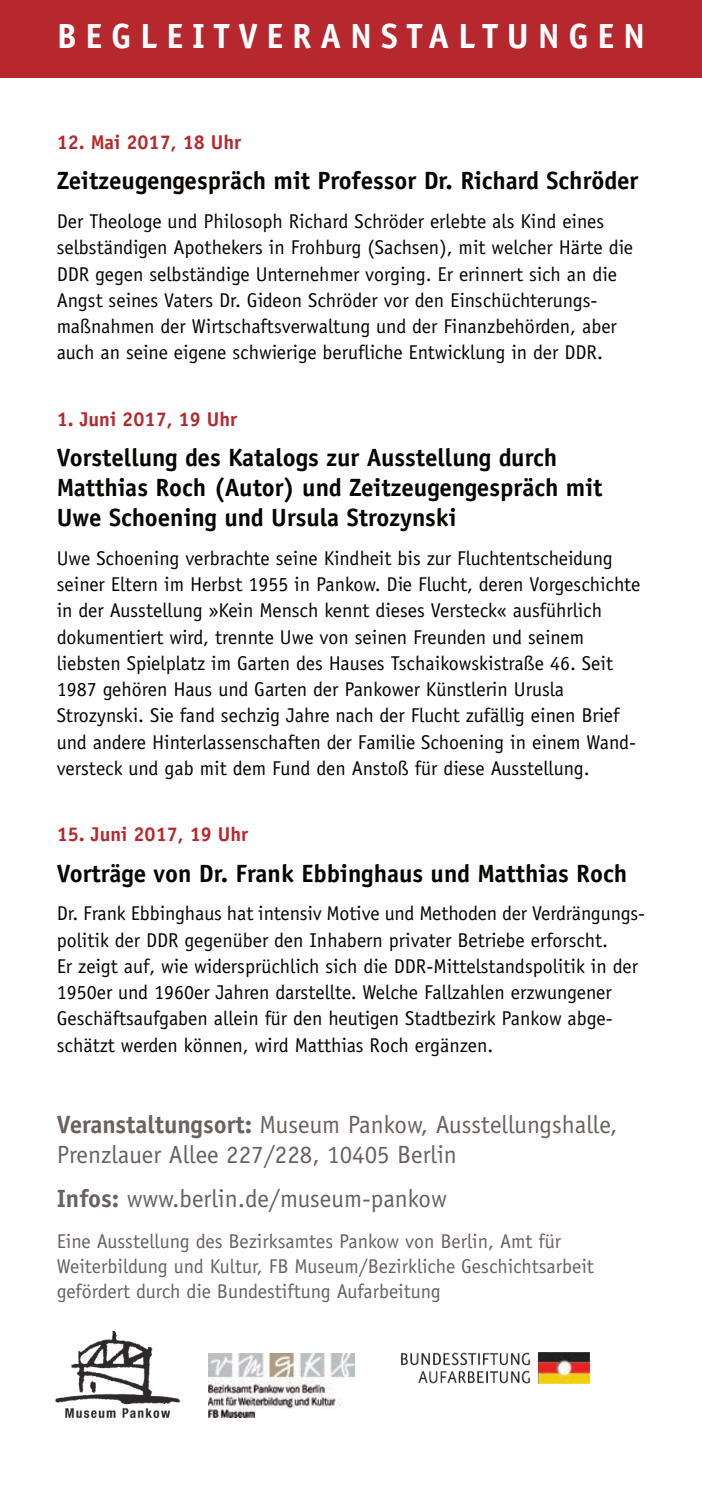
<style>
.page{position:relative;width:702px;height:1489px;background:#fff}
.page>*{position:absolute;margin:0;border:0;box-sizing:border-box;transform-origin:0 0}
.t1{font:700 35px "Officina Sans";letter-spacing:.25em;color:#fff}
.t2{font:700 25px/30px "Officina Sans";color:#070504}
.t3{font:25px/30px "Officina Sans";color:#696261}
.t4{font:20px/26.2px "Officina Sans";color:#070504}
.t5{font:20px/25px "Officina Sans";color:#696261}
.t6{font:700 20px "Officina Sans";color:#b7282e}
.s1{font-weight:700}
</style>
<div class="page">
<img style="left:55px;top:1331px;width:126px;height:86px">
<img style="left:208px;top:1353px;width:146px;height:64px">
<img style="left:402px;top:1352px;width:187px;height:30px">
<div style="left:0;top:0;width:702px;height:78px;background:#b7282e"></div>
<h1 class="t1" style="left:57px;top:23px;width:590px">BEGLEITVERANSTALTUNGEN</h1>
<p class="t6" style="left:57px;top:135px;width:186px">12. Mai 2017, 18 Uhr</p>
<p class="t2" style="left:57px;top:168px;width:583px">Zeitzeugengespräch mit Professor Dr. Richard Schröder</p>
<p class="t4" style="left:57px;top:210px;width:578px">Der Theologe und Philosoph Richard Schröder erlebte als Kind eines selbständigen Apothekers in Frohburg (Sachsen), mit welcher Härte die DDR gegen selbständige Unternehmer vorging. Er erinnert sich an die Angst seines Vaters Dr. Gideon Schröder vor den Einschüchterungs - maßnahmen der Wirtschaftsverwaltung und der Finanz behörden, aber auch an seine eigene schwierige berufliche Ent wicklung in der DDR.</p>
<p class="t6" style="left:57px;top:411px;width:182px">1. Juni 2017, 19 Uhr</p>
<p class="t2" style="left:57px;top:444px;width:547px">Vorstellung des Katalogs zur Ausstellung durch<br>Matthias Roch (Autor) und Zeitzeugengespräch mit<br>Uwe Schoening und Ursula Strozynski</p>
<p class="t4" style="left:57px;top:546px;width:585px">Uwe Schoening verbrachte seine Kindheit bis zur Fluchtentscheidung seiner Eltern im Herbst 1955 in Pankow. Die Flucht, deren Vorgeschichte in der Ausstellung »Kein Mensch kennt dieses Versteck« ausführlich dokumentiert wird, trennte Uwe von seinen Freunden und seinem liebsten Spielplatz im Garten des Hauses Tschaikowskistraße 46. Seit 1987 gehören Haus und Garten der Pankower Künstlerin Urusla Strozynski. Sie fand sechzig Jahre nach der Flucht zufällig einen Brief und andere Hinterlassenschaften der Familie Schoening in einem Wand&shy;versteck und gab mit dem Fund den Anstoß für diese Ausstellung.</p>
<p class="t6" style="left:57px;top:827px;width:193px">15. Juni 2017, 19 Uhr</p>
<p class="t2" style="left:57px;top:860px;width:572px">Vorträge von Dr. Frank Ebbinghaus und Matthias Roch</p>
<p class="t4" style="left:57px;top:902px;width:590px">Dr. Frank Ebbinghaus hat intensiv Motive und Methoden der Ver drängungs - politik der DDR gegenüber den Inhabern privater Betriebe erforscht.<br>Er zeigt auf, wie widersprüchlich sich die DDR-Mittelstands politik in der 1950er und 1960er Jahren darstellte. Welche Fallzahlen erzwungener Geschäftsaufgaben allein für den heutigen Stadtbezirk Pankow abge&shy;schätzt werden können, wird Matthias Roch ergänzen.</p>
<p class="t3" style="left:57px;top:1111px;width:562px"><span class="s1">Veranstaltungsort:</span> Museum Pankow, Ausstellungshalle,<br>Prenzlauer Allee 227/228, 10405 Berlin</p>
<p class="t3" style="left:57px;top:1185px;width:391px"><span class="s1">Infos:</span> www.berlin.de/museum-pankow</p>
<p class="t5" style="left:57px;top:1230px;width:538px">Eine Ausstellung des Bezirksamtes Pankow von Berlin, Amt für<br>Weiterbildung und Kultur, FB Museum/Bezirkliche Geschichtsarbeit gefördert durch die Bundestiftung Aufarbeitung</p>
</div>
